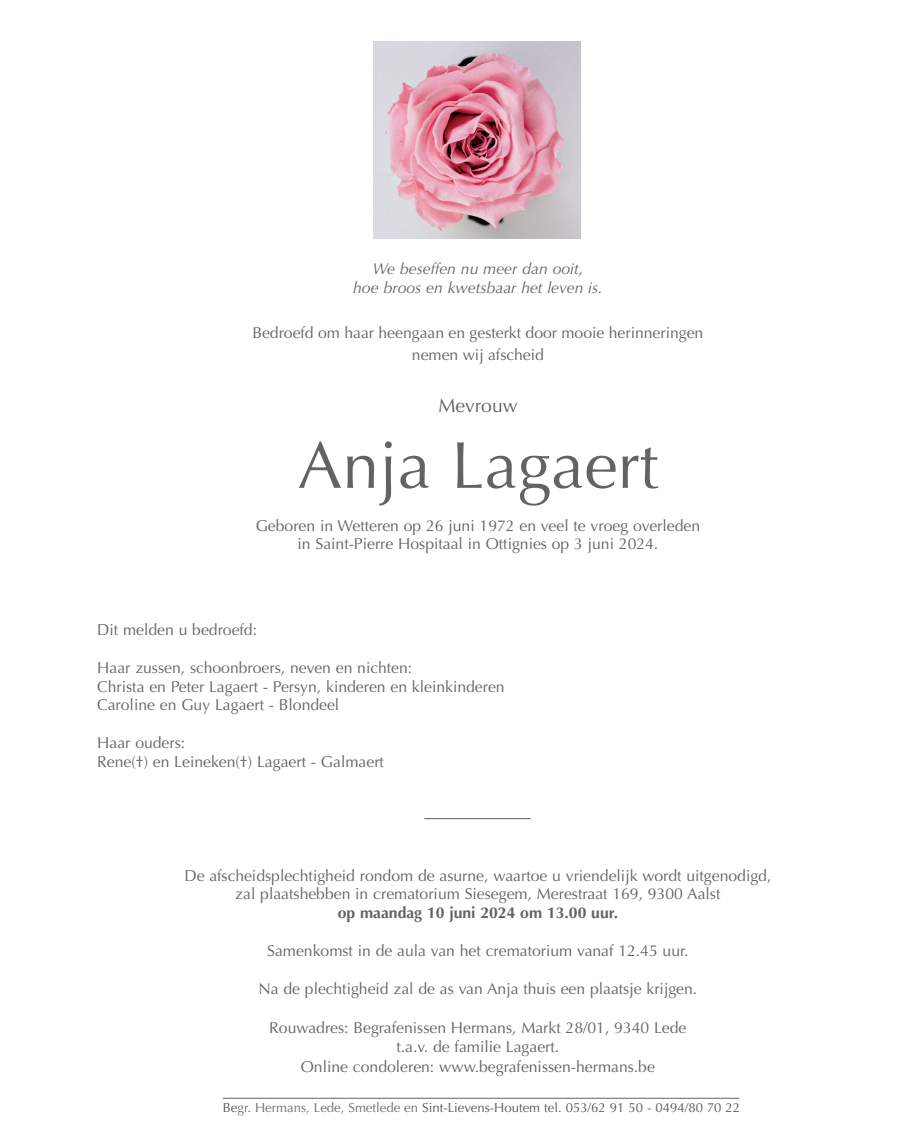
<style>
.page{position:relative;width:918px;height:1141px;background:#fff}
.page>*{position:absolute;margin:0;border:0;box-sizing:border-box;transform-origin:0 0}
.t1{font:66.5px "Optima";color:#636366}
.t2{font:19.25px "Optima";color:#636366}
.t3{font:15.75px/18.9px "Optima";color:#636366;text-align:center}
.t4{font:italic 15.75px/18.9px "Optima";color:#636366;text-align:center}
.t5{font:700 15.75px "Optima";color:#636366}
.t6{font:13.12px "Optima";color:#57585a}
.s1{color:#6c6d70}
</style>
<div class="page">
<hr style="left:424px;top:818px;width:107px;height:1px;background:#57585a">
<hr style="left:223px;top:1098px;width:516px;height:1px;background:#636366">
<img style="left:374px;top:42px;width:206px;height:196px">
<p class="t4" style="left:353px;top:259px;width:251px">We beseffen nu meer dan ooit,<br>hoe broos en kwetsbaar het leven is.</p>
<p class="t3" style="left:252px;top:321px;width:452px;line-height:22.8px">Bedroefd om haar heengaan en gesterkt door mooie herinneringen nemen wij afscheid</p>
<p class="t2" style="left:438px;top:394px;width:81px">Mevrouw</p>
<h1 class="t1" style="left:298px;top:427px;width:362px">Anja Lagaert</h1>
<p class="t3" style="left:256px;top:516px;width:446px">Geboren in Wetteren op 26 juni 1972 en veel te vroeg overleden in Saint-Pierre Hospitaal in Ottignies op 3 juni 2024.</p>
<p class="t3" style="left:97px;top:620px;width:161px">Dit melden u bedroefd:</p>
<p class="t3" style="left:97px;top:658px;width:409px;text-align:left">Haar zussen, schoonbroers, neven en nichten:<br>Christa en Peter Lagaert - Persyn, kinderen en kleinkinderen<br>Caroline en Guy Lagaert - Blondeel</p>
<p class="t3" style="left:97px;top:734px;width:288px;text-align:left">Haar ouders:<br>Rene(†) en Leineken(†) Lagaert - Galmaert</p>
<p class="t3" style="left:184px;top:866px;width:588px">De afscheidsplechtigheid rondom de asurne, waartoe u vriendelijk wordt uitgenodigd, zal plaatshebben in crematorium Siesegem, Merestraat 169, 9300 Aalst</p>
<p class="t5" style="left:338px;top:904px;width:282px">op maandag 10 juni 2024 om 13.00 uur.</p>
<p class="t3" style="left:267px;top:941px;width:423px">Samenkomst in de aula van het crematorium vanaf 12.45 uur.</p>
<p class="t3" style="left:258px;top:979px;width:440px">Na de plechtigheid zal de as van Anja thuis een plaatsje krijgen.</p>
<p class="t3" style="left:269px;top:1018px;width:419px;line-height:19.6px">Rouwadres: Begrafenissen Hermans, Markt 28/01, 9340 Lede t.a.v. de familie Lagaert.<br>Online condoleren: www.begrafenissen-hermans.be</p>
<p class="t6" style="left:223px;top:1100px;width:519px">Be<span class="s1">gr. Hermans, Lede, Smetlede en</span> Sint-Lievens-Houtem tel. 053/62 91 50 - 0494/80 70 22</p>
</div>
